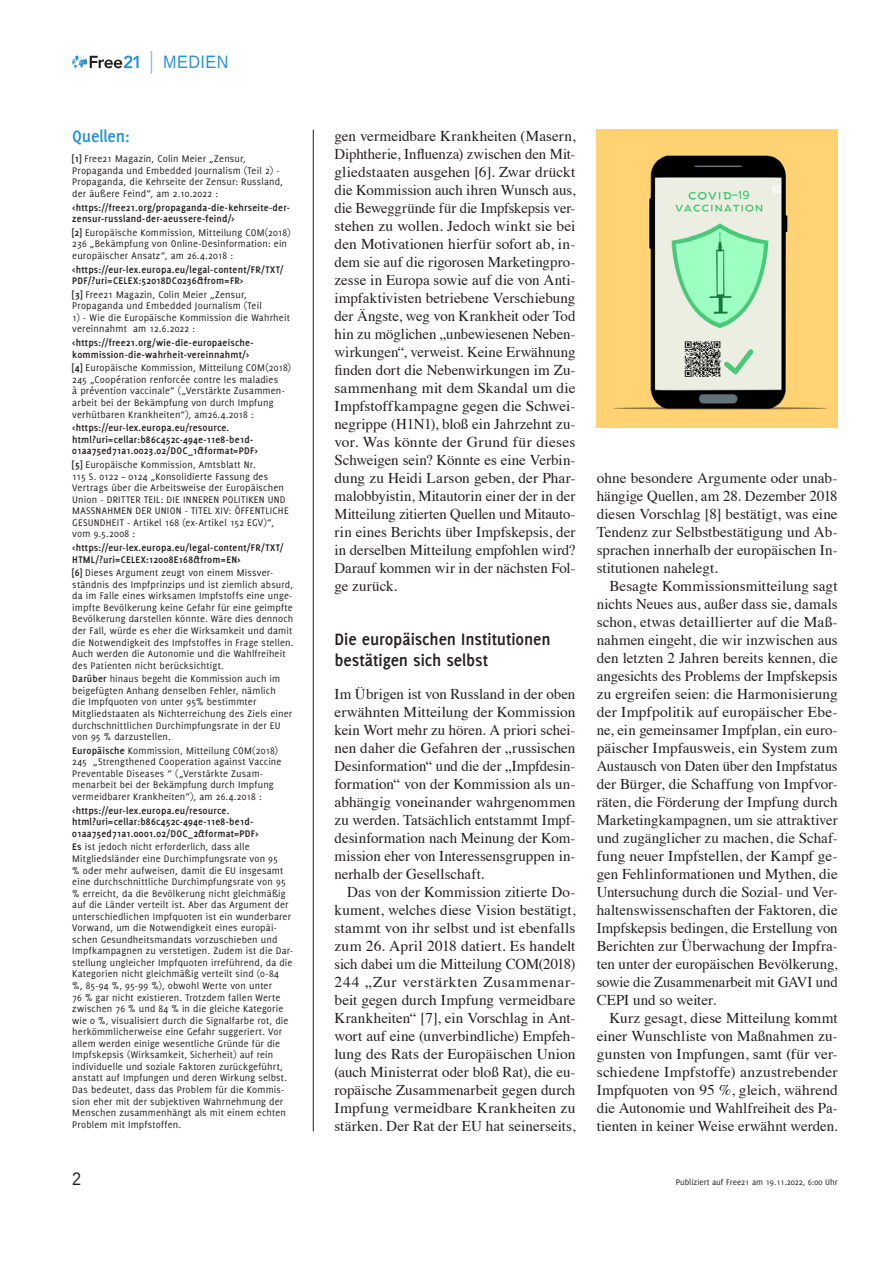
<style>
.page{position:relative;width:893px;height:1263px;background:#fff}
.page>*{position:absolute;margin:0;border:0;box-sizing:border-box;transform-origin:0 0}
.t1{font:700 18px/21px "Delicious";letter-spacing:-.005em;color:#231f20}
.t2{font:700 18px "Delicious";letter-spacing:-.01em;color:#2a92d0}
.t3{font:18px "Liberation Sans";letter-spacing:.03em;color:#2a92d0;scale:.9 1}
.t4{font:18px "Liberation Sans";color:#231f20;scale:.9 1}
.t5{font:15px/18px "Times";color:#231f20;text-align:justify}
.t6{font:10.5px/11.6px "Delicious";letter-spacing:.015em;color:#231f20}
.t7{font:700 10.5px/11.6px "Delicious";letter-spacing:.02em;color:#231f20}
.t8{font:9px "Delicious";color:#231f20}
.s1{font-weight:700}
</style>
<div class="page">
<svg style="left:72px;top:55px;width:67px;height:13px"></svg>
<svg style="left:151px;top:51px;width:1px;height:23px"></svg>
<img style="left:597px;top:130px;width:241px;height:297px">
<hr style="left:313px;top:130px;width:1px;height:1001px;background:#231f20">
<p class="t3" style="left:163px;top:51px;width:74px">MEDIEN</p>
<p class="t2" style="left:72px;top:126px;width:59px">Quellen:</p>
<p class="t6" style="left:72px;top:153px;width:212px"><span class="s1">[1]</span> Free21 Magazin, Colin Meier „Zensur, Propaganda und Embedded Journalism (Teil 2) - Propaganda, die Kehrseite der Zensur: Russland, der äußere Feind“, am 2.10.2022 :</p>
<p class="t7" style="left:72px;top:201px;width:219px">&lt;https://free21.org/propaganda-die-kehrseite-der&shy;zensur-russland-der-aeussere-feind/&gt;</p>
<p class="t6" style="left:72px;top:226px;width:220px"><span class="s1">[2]</span> Europäische Kommission, Mitteilung COM(2018)<br>236 „Bekämpfung von Online-Desinformation: ein europäischer Ansatz“, am 26.4.2018 :</p>
<p class="t7" style="left:72px;top:263px;width:213px">&lt;https://eur-lex.europa.eu/legal-content/FR/TXT/<br>PDF/?uri=CELEX:52018DC0236&amp;from=FR&gt;</p>
<p class="t6" style="left:72px;top:288px;width:191px"><span class="s1">[3]</span> Free21 Magazin, Colin Meier „Zensur,<br>Propaganda und Embedded Journalism (Teil</p>
<p class="t6" style="left:72px;top:312px;width:219px">1) - Wie die Europäische Kommission die Wahrheit vereinnahmt am 12.6.2022 :</p>
<p class="t7" style="left:72px;top:337px;width:183px">&lt;https://free21.org/wie-die-europaeische&shy;kommission-die-wahrheit-vereinnahmt/&gt;</p>
<p class="t6" style="left:72px;top:362px;width:220px"><span class="s1">[4]</span> Europäische Kommission, Mitteilung COM(2018)<br>245 „Coopération renforcée contre les maladies<br>à prévention vaccinale“ („Verstärkte Zusammen&shy;arbeit bei der Bekämpfung von durch Impfung verhütbaren Krankheiten“), am26.4.2018 :</p>
<p class="t7" style="left:72px;top:422px;width:187px">&lt;https://eur-lex.europa.eu/resource. html?uri=cellar:b86c452c-494e-11e8-be1d-<br>01aa75ed71a1.0023.02/DOC_1&amp;format=PDF&gt;</p>
<p class="t6" style="left:72px;top:459px;width:218px"><span class="s1">[5]</span> Europäische Kommission, Amtsblatt Nr.<br>115 S. 0122 – 0124 „Konsolidierte Fassung des Vertrags über die Arbeitsweise der Europäischen Union - DRITTER TEIL: DIE INNEREN POLITIKEN UND MASSNAHMEN DER UNION - TITEL XIV: ÖFFENTLICHE GESUNDHEIT - Artikel 168 (ex-Artikel 152 EGV)“, vom 9.5.2008 :</p>
<p class="t7" style="left:72px;top:542px;width:213px">&lt;https://eur-lex.europa.eu/legal-content/FR/TXT/<br>HTML/?uri=CELEX:12008E168&amp;from=EN&gt;</p>
<p class="t6" style="left:72px;top:567px;width:223px"><span class="s1">[6]</span> Dieses Argument zeugt von einem Missver&shy;ständnis des Impfprinzips und ist ziemlich absurd, da im Falle eines wirksamen Impfstoffs eine unge&shy;impfte Bevölkerung keine Gefahr für eine geimpfte Bevölkerung darstellen könnte. Wäre dies dennoch der Fall, würde es eher die Wirksamkeit und damit die Notwendigkeit des Impfstoffes in Frage stellen.<br>Auch werden die Autonomie und die Wahlfreiheit des Patienten nicht berücksichtigt.</p>
<p class="t6" style="left:72px;top:673px;width:221px"><span class="s1">Darüber</span> hinaus begeht die Kommission auch im beigefügten Anhang denselben Fehler, nämlich<br>die Impfquoten von unter 95% bestimmter Mitgliedstaaten als Nichterreichung des Ziels einer durchschnittlichen Durchimpfungsrate in der EU von 95 % darzustellen.</p>
<p class="t6" style="left:72px;top:744px;width:211px"><span class="s1">Europäische</span> Kommission, Mitteilung COM(2018)<br>245 „Strengthened Cooperation against Vaccine Preventable Diseases “ („Verstärkte Zusam&shy;menarbeit bei der Bekämpfung durch Impfung vermeidbarer Krankheiten“), am 26.4.2018 :</p>
<p class="t7" style="left:72px;top:804px;width:188px">&lt;https://eur-lex.europa.eu/resource. html?uri=cellar:b86c452c-494e-11e8-be1d-<br>01aa75ed71a1.0001.02/DOC_2&amp;format=PDF&gt;</p>
<p class="t6" style="left:72px;top:841px;width:222px"><span class="s1">Es</span> ist jedoch nicht erforderlich, dass alle Mitgliedsländer eine Durchimpfungsrate von 95<br>% oder mehr aufweisen, damit die EU insgesamt eine durchschnittliche Durchimpfungsrate von 95 % erreicht, da die Bevölkerung nicht gleichmäßig auf die Länder verteilt ist. Aber das Argument der unterschiedlichen Impfquoten ist ein wunderbarer Vorwand, um die Notwendigkeit eines europäi&shy;schen Gesundheitsmandats vorzuschieben und Impfkampagnen zu verstetigen. Zudem ist die Dar&shy;stellung ungleicher Impfquoten irreführend, da die Kategorien nicht gleichmäßig verteilt sind (0-84<br>%, 85-94 %, 95-99 %), obwohl Werte von unter<br>76 % gar nicht existieren. Trotzdem fallen Werte zwischen 76 % und 84 % in die gleiche Kategorie wie 0 %, visualisiert durch die Signalfarbe rot, die herkömmlicherweise eine Gefahr suggeriert. Vor allem werden einige wesentliche Gründe für die Impfskepsis (Wirksamkeit, Sicherheit) auf rein individuelle und soziale Faktoren zurückgeführt, anstatt auf Impfungen und deren Wirkung selbst.<br>Das bedeutet, dass das Problem für die Kommis&shy;sion eher mit der subjektiven Wahrnehmung der Menschen zusammenhängt als mit einem echten Problem mit Impfstoffen.</p>
<p class="t5" style="left:334px;top:126px;width:242px">gen vermeidbare Krankheiten (Masern, Diphtherie, Influenza) zwischen den Mit&shy;gliedstaaten ausgehen [6]. Zwar drückt die Kommission auch ihren Wunsch aus, die Beweggründe für die Impfskepsis ver&shy;stehen zu wollen. Jedoch winkt sie bei den Motivationen hierfür sofort ab, in&shy;dem sie auf die rigorosen Marketingpro&shy;zesse in Europa sowie auf die von Anti&shy;impfaktivisten betriebene Verschiebung der Ängste, weg von Krankheit oder Tod hin zu möglichen „unbewiesenen Neben&shy;wirkungen“, verweist. Keine Erwähnung finden dort die Nebenwirkungen im Zu&shy;sammenhang mit dem Skandal um die Impfstoffkampagne gegen die Schwei&shy;negrippe (H1N1), bloß ein Jahrzehnt zu&shy;vor. Was könnte der Grund für dieses Schweigen sein? Könnte es eine Verbin&shy;dung zu Heidi Larson geben, der Phar&shy;malobbyistin, Mitautorin einer der in der Mitteilung zitierten Quellen und Mitauto&shy;rin eines Berichts über Impfskepsis, der in derselben Mitteilung empfohlen wird?<br>Darauf kommen wir in der nächsten Fol&shy;ge zurück.</p>
<p class="t1" style="left:334px;top:629px;width:218px">Die europäischen Institutionen bestätigen sich selbst</p>
<p class="t5" style="left:334px;top:684px;width:242px">Im Übrigen ist von Russland in der oben erwähnten Mitteilung der Kommission kein Wort mehr zu hören. A priori schei&shy;nen daher die Gefahren der „russischen Desinformation“ und die der „Impfdesin&shy;formation“ von der Kommission als un&shy;abhängig voneinander wahrgenommen zu werden. Tatsächlich entstammt Impf&shy;desinformation nach Meinung der Kom&shy;mission eher von Interessensgruppen in&shy;nerhalb der Gesellschaft.</p>
<p class="t5" style="left:334px;top:882px;width:242px;text-indent:13px">Das von der Kommission zitierte Do&shy;kument, welches diese Vision bestätigt, stammt von ihr selbst und ist ebenfalls zum 26. April 2018 datiert. Es handelt sich dabei um die Mitteilung COM(2018)<br>244 „Zur verstärkten Zusammenar&shy;beit gegen durch Impfung vermeidbare Krankheiten“ [7], ein Vorschlag in Ant&shy;wort auf eine (unverbindliche) Empfeh&shy;lung des Rats der Europäischen Union (auch Ministerrat oder bloß Rat), die eu&shy;ropäische Zusammenarbeit gegen durch Impfung vermeidbare Krankheiten zu stärken. Der Rat der EU hat seinerseits,</p>
<p class="t5" style="left:597px;top:468px;width:242px">ohne besondere Argumente oder unab&shy;hängige Quellen, am 28. Dezember 2018 diesen Vorschlag [8] bestätigt, was eine Tendenz zur Selbstbestätigung und Ab&shy;sprachen innerhalb der europäischen In&shy;stitutionen nahelegt.</p>
<p class="t5" style="left:597px;top:576px;width:242px;text-indent:13px">Besagte Kommissionsmitteilung sagt nichts Neues aus, außer dass sie, damals schon, etwas detaillierter auf die Maß&shy;nahmen eingeht, die wir inzwischen aus den letzten 2 Jahren bereits kennen, die angesichts des Problems der Impfskepsis zu ergreifen seien: die Harmonisierung der Impfpolitik auf europäischer Ebe&shy;ne, ein gemeinsamer Impfplan, ein euro&shy;päischer Impfausweis, ein System zum Austausch von Daten über den Impfstatus der Bürger, die Schaffung von Impfvor&shy;räten, die Förderung der Impfung durch Marketingkampagnen, um sie attraktiver und zugänglicher zu machen, die Schaf&shy;fung neuer Impfstellen, der Kampf ge&shy;gen Fehlinformationen und Mythen, die Untersuchung durch die Sozial- und Ver&shy;haltenswissenschaften der Faktoren, die Impfskepsis bedingen, die Erstellung von Berichten zur Überwachung der Impfra&shy;ten unter der europäischen Bevölkerung, sowie die Zusammenarbeit mit GAVI und CEPI und so weiter.</p>
<p class="t5" style="left:597px;top:1008px;width:242px;text-indent:13px">Kurz gesagt, diese Mitteilung kommt einer Wunschliste von Maßnahmen zu&shy;gunsten von Impfungen, samt (für ver&shy;schiedene Impfstoffe) anzustrebender Impfquoten von 95 %, gleich, während die Autonomie und Wahlfreiheit des Pa&shy;tienten in keiner Weise erwähnt werden.</p>
<p class="t4" style="left:72px;top:1168px;width:12px">2</p>
<p class="t8" style="left:676px;top:1177px;width:163px">Publiziert auf Free21 am 19.11.2022, 6:00 Uhr</p>
</div>
